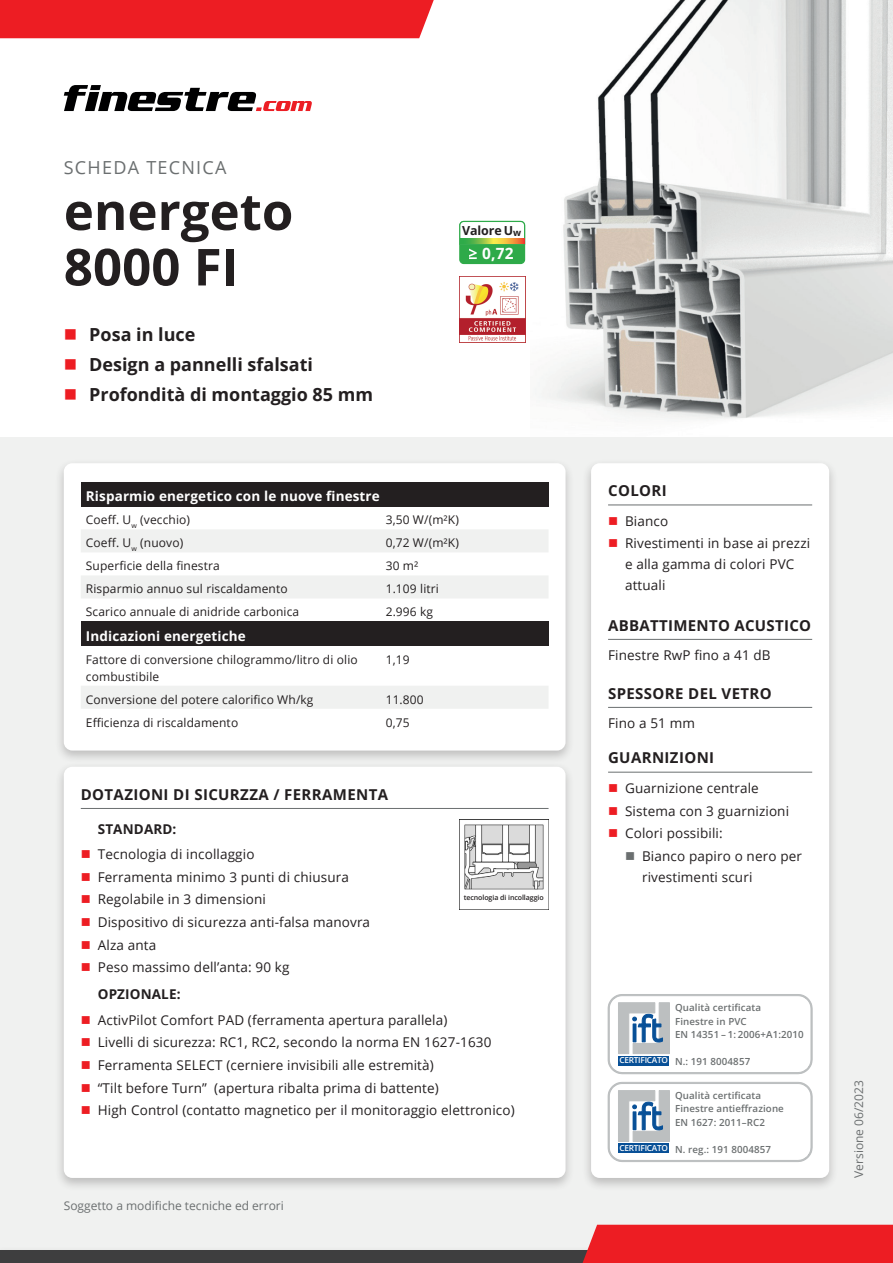
<style>
.page{position:relative;width:893px;height:1263px;background:#fff}
.page>*{position:absolute;margin:0;border:0;box-sizing:border-box;transform-origin:0 0}
.t1{font:700 51px/55.5px "Open Sans";color:#231f20}
.t2{font:700 18px/30px "Open Sans";color:#231f20}
.t3{font:18px "Open Sans";letter-spacing:.07em;color:#6b6f70}
.t4{font:700 15.45px "Open Sans";color:#fff}
.t5{font:700 15px "Open Sans";letter-spacing:.025em;color:#231f20}
.t6{font:13.5px/22.6px "Open Sans";letter-spacing:.01em;color:#231f20}
.t7{font:700 13.5px "Open Sans";letter-spacing:.01em;color:#fff}
.t8{font:700 13.5px "Open Sans";letter-spacing:.01em;color:#231f20}
.t9{font:700 12.45px "Open Sans";letter-spacing:-.01em;color:#231f20}
.t10{font:12px/16.5px "Open Sans";letter-spacing:.01em;color:#231f20}
.t11{font:12px "Open Sans";color:#6b6f70}
.t12{font:600 9.75px/13.5px "Open Sans";letter-spacing:.01em;color:#6b6f70}
.t13{font:600 8.25px "Open Sans";letter-spacing:-.03em;color:#fff}
.t14{font:600 7.05px "Open Sans";letter-spacing:-.01em;color:#231f20}
.s1{font-size:9.45px}
</style>
<div class="page">
<img style="left:530px;top:0;width:363px;height:438px">
<img style="left:459px;top:276px;width:66px;height:66px">
<div style="left:0;top:438px;width:893px;height:825px;background:#f0f1f0"></div>
<div style="left:0;top:1250px;width:893px;height:13px;background:#3e3e3f"></div>
<div style="left:583px;top:1225px;width:310px;height:38px;background:#ed1d23"></div>
<div style="left:55px;top:762px;width:520px;height:429px;background:#231f20;opacity:.25"></div>
<div style="left:64px;top:767px;width:502px;height:411px;background:#fff;border-radius:9px"></div>
<hr style="left:81px;top:808px;width:468px;height:1px;background:#6b6f70">
<div style="left:55px;top:458px;width:520px;height:306px;background:#231f20;opacity:.25"></div>
<div style="left:64px;top:463px;width:502px;height:287px;background:#fff;border-radius:9px"></div>
<div style="left:81px;top:482px;width:468px;height:24px;background:#231f20"></div>
<svg style="left:81px;top:530px;width:467px;height:179px"></svg>
<div style="left:81px;top:621px;width:468px;height:25px;background:#231f20"></div>
<div style="left:582px;top:458px;width:257px;height:733px;background:#231f20;opacity:.25"></div>
<div style="left:591px;top:463px;width:238px;height:715px;background:#fff;border-radius:9px"></div>
<hr style="left:608px;top:505px;width:204px;height:1px;background:#6b6f70">
<hr style="left:608px;top:639px;width:204px;height:1px;background:#6b6f70">
<hr style="left:608px;top:707px;width:204px;height:1px;background:#6b6f70">
<hr style="left:608px;top:772px;width:204px;height:1px;background:#6b6f70">
<div style="left:460px;top:221px;width:65px;height:42px;background:#2eaa49;border-radius:4px"></div>
<div style="left:459px;top:221px;width:66px;height:43px;border:1px solid #2eaa49;border-radius:4px"></div>
<svg style="left:459px;top:220px;width:67px;height:39px"></svg>
<svg style="left:460px;top:238px;width:64px;height:6px"></svg>
<img style="left:459px;top:820px;width:90px;height:89px">
<div style="left:463px;top:892px;width:82px;height:14px;background:#fff"></div>
<svg style="left:608px;top:994px;width:204px;height:80px"></svg>
<svg style="left:608px;top:1082px;width:204px;height:80px"></svg>
<svg style="left:64px;top:85px;width:248px;height:26px"></svg>
<div style="left:618px;top:1056px;width:51px;height:9px;background:#085097"></div>
<div style="left:618px;top:1144px;width:51px;height:9px;background:#085097"></div>
<div style="left:0;top:0;width:434px;height:38px;background:#ed1d23"></div>
<h2 class="t3" style="left:64px;top:156px;width:164px">SCHEDA TECNICA</h2>
<h1 class="t1" style="left:64px;top:182px;width:231px">energeto<br>8000 FI</h1>
<h2 class="t2" style="left:89px;top:319px;width:285px">Posa in luce<br>Design a pannelli sfalsati<br>Profondità di montaggio 85 mm</h2>
<p class="t9" style="left:462px;top:222px;width:60px">Valore U<span class="s1">w</span></p>
<p class="t4" style="left:482px;top:243px;width:33px">0,72</p>
<p class="t7" style="left:86px;top:487px;width:295px">Risparmio energetico con le nuove finestre</p>
<p class="t10" style="left:86px;top:511px;width:106px">Coeff. U<sub>w</sub> (vecchio)</p>
<p class="t10" style="left:386px;top:511px;width:75px">3,50 W/(m²K)</p>
<p class="t10" style="left:86px;top:534px;width:99px">Coeff. U<sub>w</sub> (nuovo)</p>
<p class="t10" style="left:386px;top:534px;width:75px">0,72 W/(m²K)</p>
<p class="t10" style="left:86px;top:557px;width:135px">Superficie della finestra</p>
<p class="t10" style="left:386px;top:557px;width:34px">30 m²</p>
<p class="t10" style="left:86px;top:580px;width:203px">Risparmio annuo sul riscaldamento</p>
<p class="t10" style="left:386px;top:580px;width:55px">1.109 litri</p>
<p class="t10" style="left:86px;top:603px;width:215px">Scarico annuale di anidride carbonica</p>
<p class="t10" style="left:386px;top:603px;width:49px">2.996 kg</p>
<p class="t7" style="left:86px;top:627px;width:161px">Indicazioni energetiche</p>
<p class="t10" style="left:86px;top:651px;width:273px">Fattore di conversione chilogrammo/litro di olio combustibile</p>
<p class="t10" style="left:386px;top:651px;width:25px">1,19</p>
<p class="t10" style="left:86px;top:691px;width:229px">Conversione del potere calorifico Wh/kg</p>
<p class="t10" style="left:386px;top:691px;width:40px">11.800</p>
<p class="t10" style="left:86px;top:714px;width:154px">Efficienza di riscaldamento</p>
<p class="t10" style="left:386px;top:714px;width:25px">0,75</p>
<p class="t5" style="left:81px;top:784px;width:309px">DOTAZIONI DI SICURZZA / FERRAMENTA</p>
<p class="t8" style="left:98px;top:819px;width:80px">STANDARD:</p>
<p class="t6" style="left:98px;top:842px;width:274px">Tecnologia di incollaggio<br>Ferramenta minimo 3 punti di chiusura<br>Regolabile in 3 dimensioni<br>Dispositivo di sicurezza anti-falsa manovra<br>Alza anta<br>Peso massimo dell’anta: 90 kg</p>
<p class="t8" style="left:98px;top:985px;width:84px">OPZIONALE:</p>
<p class="t6" style="left:98px;top:1008px;width:418px">ActivPilot Comfort PAD (ferramenta apertura parallela)<br>Livelli di sicurezza: RC1, RC2, secondo la norma EN 1627-1630<br>Ferramenta SELECT (cerniere invisibili alle estremità)<br>“Tilt before Turn” (apertura ribalta prima di battente)<br>High Control (contatto magnetico per il monitoraggio elettronico)</p>
<p class="t14" style="left:464px;top:893px;width:82px">tecnologia di incollaggio</p>
<p class="t11" style="left:64px;top:1197px;width:222px">Soggetto a modifiche tecniche ed errori</p>
<p class="t5" style="left:608px;top:480px;width:60px">COLORI</p>
<p class="t6" style="left:625px;top:509px;width:187px">Bianco<br>Rivestimenti in base ai prezzi</p>
<p class="t6" style="left:625px;top:554px;width:171px;line-height:21px">e alla gamma di colori PVC attuali</p>
<p class="t5" style="left:608px;top:615px;width:205px">ABBATTIMENTO ACUSTICO</p>
<p class="t6" style="left:608px;top:644px;width:164px">Finestre RwP fino a 41 dB</p>
<p class="t5" style="left:608px;top:683px;width:165px">SPESSORE DEL VETRO</p>
<p class="t6" style="left:608px;top:712px;width:88px">Fino a 51 mm</p>
<p class="t5" style="left:608px;top:748px;width:108px">GUARNIZIONI</p>
<p class="t6" style="left:625px;top:776px;width:166px">Guarnizione centrale<br>Sistema con 3 guarnizioni<br>Colori possibili:</p>
<p class="t6" style="left:642px;top:845px;width:161px;line-height:21px">Bianco papiro o nero per rivestimenti scuri</p>
<p class="t13" style="left:619px;top:1055px;width:50px">CERTIFICATO</p>
<p class="t13" style="left:619px;top:1142px;width:50px">CERTIFICATO</p>
<p class="t12" style="left:675px;top:1000px;width:130px">Qualità certificata<br>Finestre in PVC<br>EN 14351 – 1: 2006+A1:2010</p>
<p class="t12" style="left:675px;top:1054px;width:77px">N.: 191 8004857</p>
<p class="t12" style="left:675px;top:1088px;width:110px">Qualità certificata<br>Finestre antieffrazione<br>EN 1627: 2011–RC2</p>
<p class="t12" style="left:675px;top:1142px;width:98px">N. reg.: 191 8004857</p>
<p class="t11" style="left:851px;top:1178px;width:99px;rotate:-90deg">Versione 06/2023</p>
</div>
